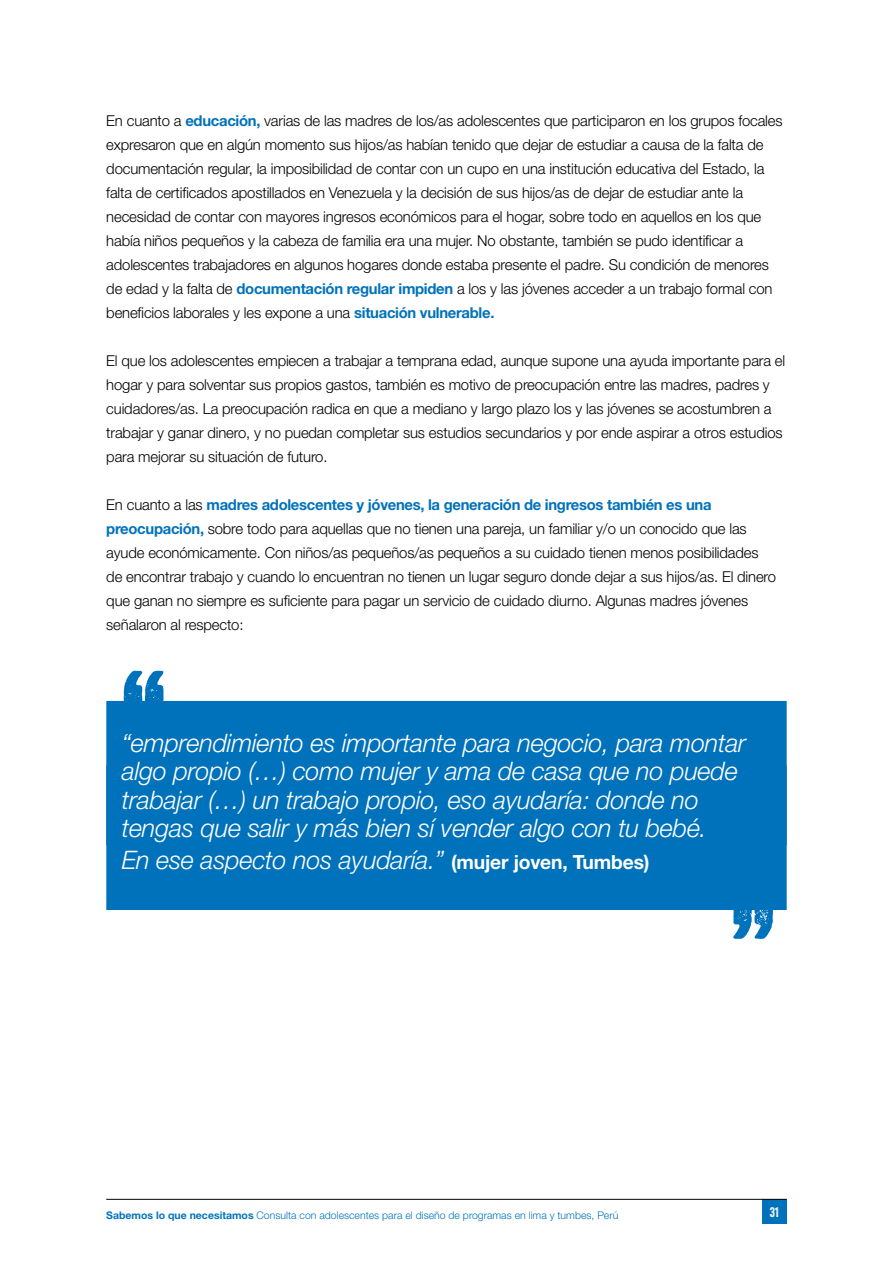
<style>
.page{position:relative;width:893px;height:1263px;background:#fff}
.page>*{position:absolute;margin:0;border:0;box-sizing:border-box;transform-origin:0 0}
.t1{font:italic 300 25.5px/28.5px "Helvetica Neue LT Std";letter-spacing:-.01em;color:#fff}
.t2{font:300 15px/24px "Helvetica Neue LT Std";letter-spacing:-.01em;color:#000}
.t3{font:13.5px "Veneer";color:#fff}
.t4{font:300 10.5px "Helvetica Neue LT Std";color:#0072bb}
.s1{font-weight:700;color:#0072bb}
.s2{font-weight:700;font-style:normal;font-size:19.5px}
.s3{font-weight:700}
</style>
<div class="page">
<div style="left:762px;top:1199px;width:25px;height:25px;background:#0072bb"></div>
<hr style="left:106px;top:1199px;width:681px;height:1px;background:#000">
<svg style="left:106px;top:671px;width:681px;height:64px;fill:#0072bb"></svg>
<svg style="left:106px;top:735px;width:681px;height:204px;fill:#0072bb"></svg>
<p class="t2" style="left:106px;top:108px;width:678px">En cuanto a <span class="s1">educación,</span> varias de las madres de los/as adolescentes que participaron en los grupos focales expresaron que en algún momento sus hijos/as habían tenido que dejar de estudiar a causa de la falta de documentación regular, la imposibilidad de contar con un cupo en una institución educativa del Estado, la falta de certificados apostillados en Venezuela y la decisión de sus hijos/as de dejar de estudiar ante la necesidad de contar con mayores ingresos económicos para el hogar, sobre todo en aquellos en los que había niños pequeños y la cabeza de familia era una mujer. No obstante, también se pudo identificar a adolescentes trabajadores en algunos hogares donde estaba presente el padre. Su condición de menores de edad y la falta de <span class="s1">documentación regular impiden</span> a los y las jóvenes acceder a un trabajo formal con beneficios laborales y les expone a una <span class="s1">situación vulnerable.</span></p>
<p class="t2" style="left:106px;top:348px;width:680px">El que los adolescentes empiecen a trabajar a temprana edad, aunque supone una ayuda importante para el hogar y para solventar sus propios gastos, también es motivo de preocupación entre las madres, padres y cuidadores/as. La preocupación radica en que a mediano y largo plazo los y las jóvenes se acostumbren a trabajar y ganar dinero, y no puedan completar sus estudios secundarios y por ende aspirar a otros estudios para mejorar su situación de futuro.</p>
<p class="t2" style="left:106px;top:492px;width:671px">En cuanto a las <span class="s1">madres adolescentes y jóvenes, la generación de ingresos también es una preocupación,</span> sobre todo para aquellas que no tienen una pareja, un familiar y/o un conocido que las ayude económicamente. Con niños/as pequeños/as pequeños a su cuidado tienen menos posibilidades de encontrar trabajo y cuando lo encuentran no tienen un lugar seguro donde dejar a sus hijos/as. El dinero que ganan no siempre es suficiente para pagar un servicio de cuidado diurno. Algunas madres jóvenes señalaron al respecto:</p>
<h1 class="t1" style="left:122px;top:728px;width:626px">“emprendimiento es importante para negocio, para montar algo propio (…) como mujer y ama de casa que no puede trabajar (…) un trabajo propio, eso ayudaría: donde no tengas que salir y más bien sí vender algo con tu bebé.</h1>
<h1 class="t1" style="left:122px;top:845px;width:529px">En ese aspecto nos ayudaría.” <span class="s2">(mujer joven, Tumbes)</span></h1>
<p class="t4" style="left:106px;top:1209px;width:514px"><span class="s3">Sabemos lo que necesitamos</span> Consulta con adolescentes para el diseño de programas en lima y tumbes, Perú</p>
<p class="t3" style="left:770px;top:1204px;width:10px">31</p>
</div>
